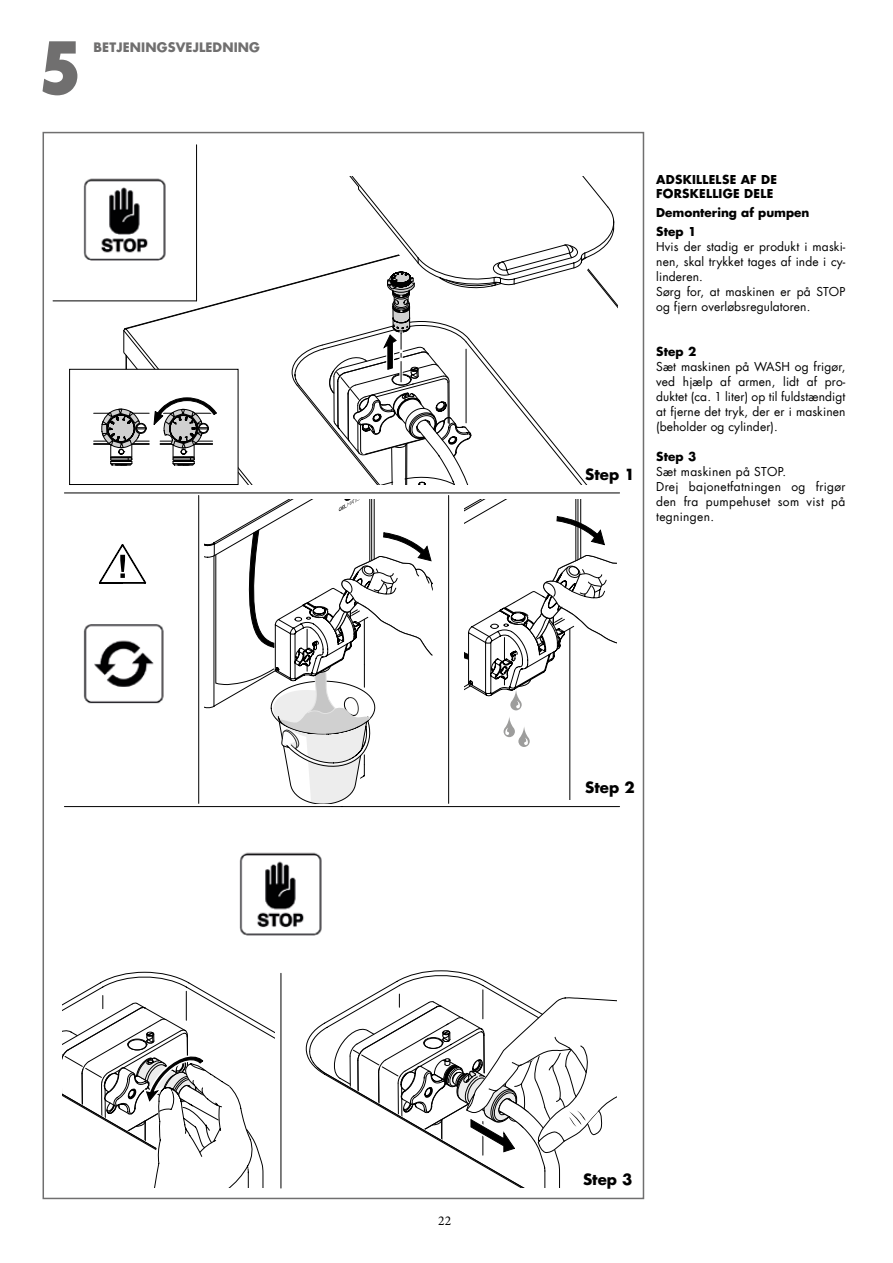
<style>
.page{position:relative;width:893px;height:1263px;background:#fff}
.page>*{position:absolute;margin:0;border:0;box-sizing:border-box;transform-origin:0 0}
.t1{font:800 condensed 70.5px "Futura";color:#706f6f}
.t2{font:700 15px "Futura";color:#000}
.t3{font:13.5px "Minion Pro";color:#000}
.t4{font:700 12.75px "Futura";letter-spacing:.01em;color:#706f6f}
.t5{font:12px/15px "Futura";letter-spacing:.01em;color:#000}
.t6{font:700 12px/13.2px "Futura";letter-spacing:.01em;color:#000}
</style>
<div class="page">
<hr style="left:64px;top:492px;width:556px;height:1px;background:#000">
<hr style="left:196px;top:145px;width:1px;height:156px;background:#000">
<hr style="left:342px;top:806px;width:278px;height:1px;background:#000">
<hr style="left:64px;top:806px;width:278px;height:1px;background:#000">
<hr style="left:53px;top:301px;width:144px;height:1px;background:#000">
<hr style="left:281px;top:973px;width:1px;height:215px;background:#000">
<img style="left:83px;top:179px;width:7px;height:82px">
<img style="left:83px;top:624px;width:7px;height:80px">
<img style="left:239px;top:852px;width:83px;height:84px">
<svg style="left:63px;top:971px;width:211px;height:216px"></svg>
<svg style="left:305px;top:970px;width:312px;height:218px"></svg>
<div style="left:69px;top:369px;width:169px;height:116px;background:#fff;border:1px solid #000"></div>
<svg style="left:90px;top:176px;width:527px;height:628px"></svg>
<h1 class="t1" style="left:39px;top:24px;width:44px">5</h1>
<p class="t4" style="left:94px;top:39px;width:168px">BETJENINGSVEJLEDNING</p>
<p class="t2" style="left:585px;top:465px;width:51px">Step 1</p>
<p class="t6" style="left:656px;top:173px;width:122px">ADSKILLELSE AF DE<br>FORSKELLIGE DELE</p>
<p class="t6" style="left:656px;top:202px;width:155px;line-height:19.2px">Demontering af pumpen<br>Step 1</p>
<p class="t5" style="left:656px;top:239px;width:191px">Hvis der stadig er produkt i maski&shy;nen, skal trykket tages af inde i cy&shy;linderen.<br>Sørg for, at maskinen er på STOP og fjern overløbsregulatoren.</p>
<p class="t6" style="left:656px;top:345px;width:42px">Step 2</p>
<p class="t5" style="left:656px;top:359px;width:191px;text-align:justify">Sæt maskinen på WASH og frigør, ved hjælp af armen, lidt af pro&shy;duktet (ca. 1 liter) op til fuldstændigt at fjerne det tryk, der er i maskinen (beholder og cylinder).</p>
<p class="t6" style="left:656px;top:450px;width:42px">Step 3</p>
<p class="t5" style="left:656px;top:464px;width:191px">Sæt maskinen på STOP.<br>Drej bajonetfatningen og frigør den fra pumpehuset som vist på tegningen.</p>
<p class="t2" style="left:585px;top:777px;width:51px">Step 2</p>
<p class="t3" style="left:438px;top:1212px;width:14px">22</p>
<p class="t2" style="left:583px;top:1169px;width:51px">Step 3</p>
</div>
